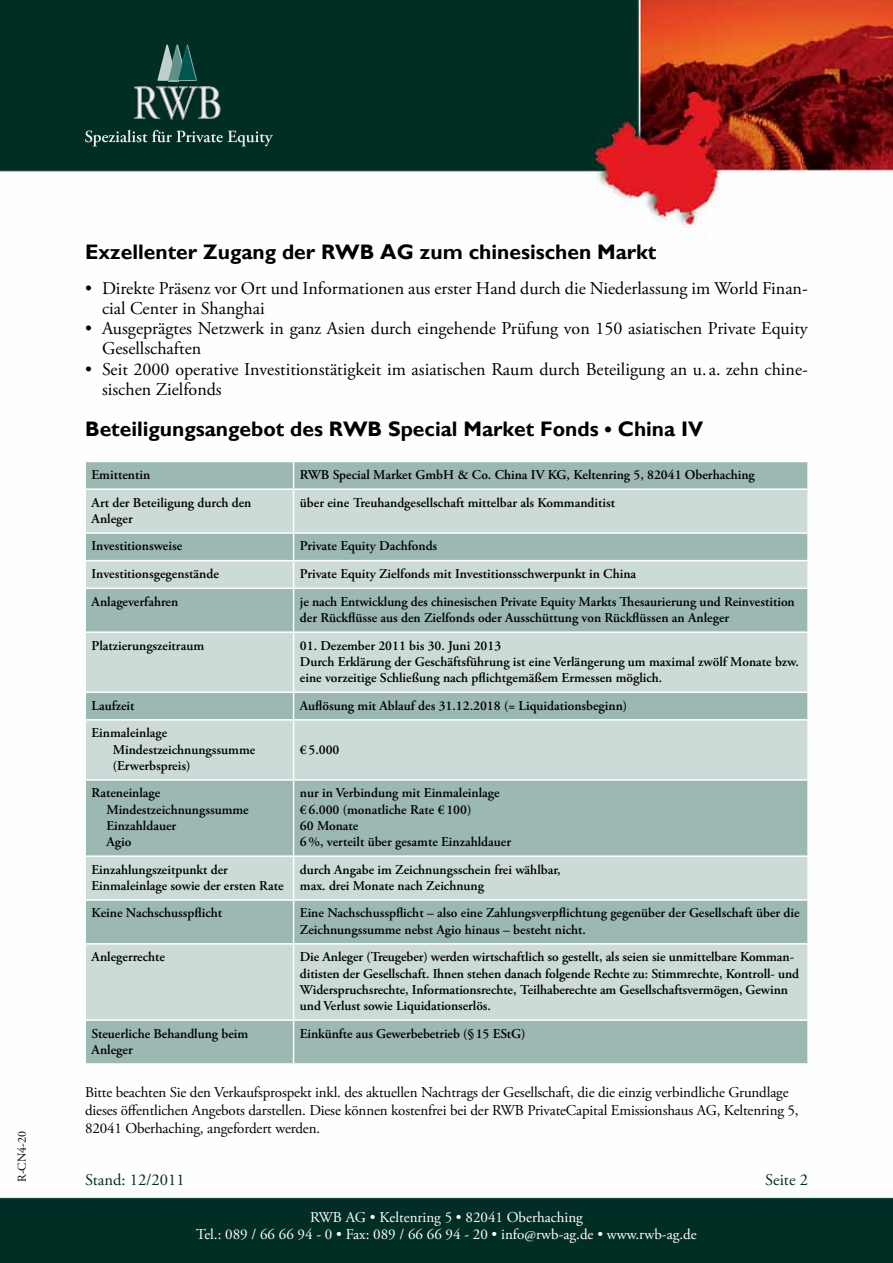
<style>
.page{position:relative;width:893px;height:1263px;background:#fff}
.page>*{position:absolute;margin:0;border:0;box-sizing:border-box;transform-origin:0 0}
.t1{font:700 21px "Gill Sans";color:#000}
.t2{font:18px/20.2px "Adobe Garamond Pro";color:#000}
.t3{font:16.5px "Adobe Garamond Pro";color:#002e24}
.t4{font:15px/18px "Adobe Garamond Pro";letter-spacing:-.01em;color:#000}
.t5{font:15px/16.5px "Adobe Garamond Pro";color:#fff;text-align:center}
.t6{font:600 13.5px/16.2px "Adobe Garamond Pro";color:#000}
.t7{font:12px "Adobe Garamond Pro";color:#000}
</style>
<div class="page">
<img style="left:0;top:0;width:893px;height:1263px">
<div style="left:86px;top:462px;width:721px;height:601px;background:#9cb8b3"></div>
<svg style="left:86px;top:490px;width:721px;height:529px;background:#b8ccc8"></svg>
<hr style="left:84px;top:461px;width:210px;height:1px;background:#fff">
<hr style="left:84px;top:462px;width:2px;height:26px;background:#fff">
<hr style="left:84px;top:488px;width:210px;height:2px;background:#fff">
<hr style="left:84px;top:490px;width:2px;height:42px;background:#fff">
<hr style="left:84px;top:532px;width:210px;height:2px;background:#fff">
<hr style="left:84px;top:534px;width:2px;height:26px;background:#fff">
<hr style="left:84px;top:560px;width:210px;height:1px;background:#fff">
<hr style="left:84px;top:561px;width:2px;height:26px;background:#fff">
<hr style="left:84px;top:587px;width:210px;height:2px;background:#fff">
<hr style="left:84px;top:589px;width:2px;height:42px;background:#fff">
<hr style="left:84px;top:631px;width:210px;height:2px;background:#fff">
<hr style="left:84px;top:633px;width:2px;height:58px;background:#fff">
<hr style="left:84px;top:691px;width:210px;height:2px;background:#fff">
<hr style="left:84px;top:693px;width:2px;height:26px;background:#fff">
<hr style="left:84px;top:719px;width:210px;height:2px;background:#fff">
<hr style="left:84px;top:721px;width:2px;height:58px;background:#fff">
<hr style="left:84px;top:779px;width:210px;height:2px;background:#fff">
<hr style="left:84px;top:781px;width:2px;height:74px;background:#fff">
<hr style="left:84px;top:855px;width:210px;height:2px;background:#fff">
<hr style="left:84px;top:857px;width:2px;height:42px;background:#fff">
<hr style="left:84px;top:899px;width:210px;height:2px;background:#fff">
<hr style="left:84px;top:901px;width:2px;height:42px;background:#fff">
<hr style="left:84px;top:943px;width:210px;height:2px;background:#fff">
<hr style="left:84px;top:945px;width:2px;height:74px;background:#fff">
<hr style="left:84px;top:1019px;width:210px;height:2px;background:#fff">
<hr style="left:84px;top:1021px;width:2px;height:42px;background:#fff">
<hr style="left:84px;top:1063px;width:210px;height:2px;background:#fff">
<hr style="left:294px;top:461px;width:515px;height:1px;background:#fff">
<svg style="left:293px;top:462px;width:1px;height:26px"></svg>
<hr style="left:807px;top:462px;width:2px;height:26px;background:#fff">
<hr style="left:294px;top:488px;width:515px;height:2px;background:#fff">
<hr style="left:293px;top:490px;width:1px;height:42px;background:#fff">
<hr style="left:807px;top:490px;width:2px;height:42px;background:#fff">
<hr style="left:294px;top:532px;width:515px;height:2px;background:#fff">
<hr style="left:807px;top:534px;width:2px;height:26px;background:#fff">
<hr style="left:294px;top:560px;width:515px;height:1px;background:#fff">
<svg style="left:293px;top:534px;width:1px;height:53px"></svg>
<hr style="left:807px;top:561px;width:2px;height:26px;background:#fff">
<hr style="left:294px;top:587px;width:515px;height:2px;background:#fff">
<hr style="left:293px;top:589px;width:1px;height:42px;background:#fff">
<hr style="left:807px;top:589px;width:2px;height:42px;background:#fff">
<hr style="left:294px;top:631px;width:515px;height:2px;background:#fff">
<hr style="left:293px;top:633px;width:1px;height:58px;background:#fff">
<hr style="left:807px;top:633px;width:2px;height:58px;background:#fff">
<hr style="left:294px;top:691px;width:515px;height:2px;background:#fff">
<svg style="left:293px;top:693px;width:1px;height:26px"></svg>
<hr style="left:807px;top:693px;width:2px;height:26px;background:#fff">
<hr style="left:294px;top:719px;width:515px;height:2px;background:#fff">
<hr style="left:293px;top:721px;width:1px;height:58px;background:#fff">
<hr style="left:807px;top:721px;width:2px;height:58px;background:#fff">
<hr style="left:294px;top:779px;width:515px;height:2px;background:#fff">
<hr style="left:293px;top:781px;width:1px;height:74px;background:#fff">
<hr style="left:807px;top:781px;width:2px;height:74px;background:#fff">
<hr style="left:294px;top:855px;width:515px;height:2px;background:#fff">
<hr style="left:293px;top:857px;width:1px;height:42px;background:#fff">
<hr style="left:807px;top:857px;width:2px;height:42px;background:#fff">
<hr style="left:294px;top:899px;width:515px;height:2px;background:#fff">
<hr style="left:293px;top:901px;width:1px;height:42px;background:#fff">
<hr style="left:807px;top:901px;width:2px;height:42px;background:#fff">
<hr style="left:294px;top:943px;width:515px;height:2px;background:#fff">
<hr style="left:293px;top:945px;width:1px;height:74px;background:#fff">
<hr style="left:807px;top:945px;width:2px;height:74px;background:#fff">
<hr style="left:294px;top:1019px;width:515px;height:2px;background:#fff">
<hr style="left:293px;top:1021px;width:1px;height:42px;background:#fff">
<hr style="left:807px;top:1021px;width:2px;height:42px;background:#fff">
<hr style="left:294px;top:1063px;width:515px;height:2px;background:#fff">
<svg style="left:134px;top:45px;width:86px;height:74px;background:#345a52"></svg>
<svg style="left:85px;top:130px;width:188px;height:16px;background:#32564e"></svg>
<p class="t7" style="left:15px;top:1182px;width:53px;rotate:-90deg">R-CN4-20</p>
<h1 class="t1" style="left:85px;top:240px;width:573px">Exzellenter Zugang der RWB AG zum chinesischen Markt</h1>
<h2 class="t2" style="left:102px;top:278px;width:707px;text-indent:-17px">• Direkte Präsenz vor Ort und Informationen aus erster Hand durch die Niederlassung im World Finan&shy;cial Center in Shanghai</h2>
<h2 class="t2" style="left:102px;top:319px;width:707px;text-indent:-17px">• Ausgeprägtes Netzwerk in ganz Asien durch eingehende Prüfung von 150 asiatischen Private Equity<br>Gesellschaften</h2>
<h2 class="t2" style="left:102px;top:359px;width:707px;text-indent:-17px">• Seit 2000 operative Investitionstätigkeit im asiatischen Raum durch Beteiligung an u. a. zehn chine&shy;sischen Zielfonds</h2>
<h1 class="t1" style="left:85px;top:416px;width:620px">Beteiligungsangebot des RWB Special Market Fonds • China IV</h1>
<p class="t6" style="left:92px;top:467px;width:60px">Emittentin</p>
<p class="t6" style="left:300px;top:467px;width:456px">RWB Special Market GmbH &amp; Co. China IV KG, Keltenring 5, 82041 Oberhaching</p>
<p class="t6" style="left:92px;top:494px;width:161px">Art der Beteiligung durch den<br>Anleger</p>
<p class="t6" style="left:300px;top:494px;width:317px">über eine Treuhandgesellschaft mittelbar als Kommanditist</p>
<p class="t6" style="left:92px;top:538px;width:92px">Investitionsweise</p>
<p class="t6" style="left:300px;top:538px;width:139px">Private Equity Dachfonds</p>
<p class="t6" style="left:92px;top:566px;width:129px">Investitionsgegenstände</p>
<p class="t6" style="left:300px;top:566px;width:338px">Private Equity Zielfonds mit Investitionsschwerpunkt in China</p>
<p class="t6" style="left:92px;top:593px;width:88px">Anlageverfahren</p>
<p class="t6" style="left:300px;top:593px;width:496px">je nach Entwicklung des chinesischen Private Equity Markts Thesaurierung und Reinvestition der Rückflüsse aus den Zielfonds oder Ausschüttung von Rückflüssen an Anleger</p>
<p class="t6" style="left:92px;top:637px;width:114px">Platzierungszeitraum</p>
<p class="t6" style="left:300px;top:637px;width:500px">01. Dezember 2011 bis 30. Juni 2013<br>Durch Erklärung der Geschäftsführung ist eine Verlängerung um maximal zwölf Monate bzw. eine vorzeitige Schließung nach pflichtgemäßem Ermessen möglich.</p>
<p class="t6" style="left:92px;top:697px;width:44px">Laufzeit</p>
<p class="t6" style="left:300px;top:697px;width:329px">Auflösung mit Ablauf des 31.12.2018 (= Liquidationsbeginn)</p>
<p class="t6" style="left:113px;top:725px;width:144px;text-indent:-21px">Einmaleinlage<br>Mindestzeichnungssumme (Erwerbspreis)</p>
<p class="t6" style="left:300px;top:741px;width:41px">€5.000</p>
<p class="t6" style="left:106px;top:785px;width:144px;text-indent:-15px">Rateneinlage<br>Mindestzeichnungssumme<br>Einzahldauer<br>Agio</p>
<p class="t6" style="left:300px;top:785px;width:213px">nur in Verbindung mit Einmaleinlage €6.000 (monatliche Rate €100)<br>60 Monate<br>6%, verteilt über gesamte Einzahldauer</p>
<p class="t6" style="left:92px;top:861px;width:194px">Einzahlungszeitpunkt der<br>Einmaleinlage sowie der ersten Rate</p>
<p class="t6" style="left:300px;top:861px;width:262px">durch Angabe im Zeichnungsschein frei wählbar, max. drei Monate nach Zeichnung</p>
<p class="t6" style="left:92px;top:905px;width:132px">Keine Nachschusspflicht</p>
<p class="t6" style="left:300px;top:905px;width:501px">Eine Nachschusspflicht – also eine Zahlungsverpflichtung gegenüber der Gesellschaft über die<br>Zeichnungssumme nebst Agio hinaus – besteht nicht.</p>
<p class="t6" style="left:92px;top:949px;width:75px">Anlegerrechte</p>
<p class="t6" style="left:300px;top:949px;width:501px">Die Anleger (Treugeber) werden wirtschaftlich so gestellt, als seien sie unmittelbare Komman&shy;ditisten der Gesellschaft. Ihnen stehen danach folgende Rechte zu: Stimmrechte, Kontroll- und Widerspruchsrechte, Informationsrechte, Teilhaberechte am Gesellschaftsvermögen, Gewinn und Verlust sowie Liquidationserlös.</p>
<p class="t6" style="left:92px;top:1025px;width:158px">Steuerliche Behandlung beim<br>Anleger</p>
<p class="t6" style="left:300px;top:1025px;width:227px">Einkünfte aus Gewerbebetrieb (§15 EStG)</p>
<p class="t4" style="left:85px;top:1084px;width:715px">Bitte beachten Sie den Verkaufsprospekt inkl. des aktuellen Nachtrags der Gesellschaft, die die einzig verbindliche Grundlage dieses öffentlichen Angebots darstellen. Diese können kostenfrei bei der RWB PrivateCapital Emissionshaus AG, Keltenring 5,<br>82041 Oberhaching, angefordert werden.</p>
<p class="t3" style="left:85px;top:1169px;width:101px">Stand: 12/2011</p>
<p class="t3" style="left:765px;top:1169px;width:44px">Seite 2</p>
<p class="t5" style="left:196px;top:1210px;width:502px">RWB AG • Keltenring 5 • 82041 Oberhaching<br>Tel.: 089 / 66 66 94 - 0 • Fax: 089 / 66 66 94 - 20 • info@rwb-ag.de • www.rwb-ag.de</p>
</div>
